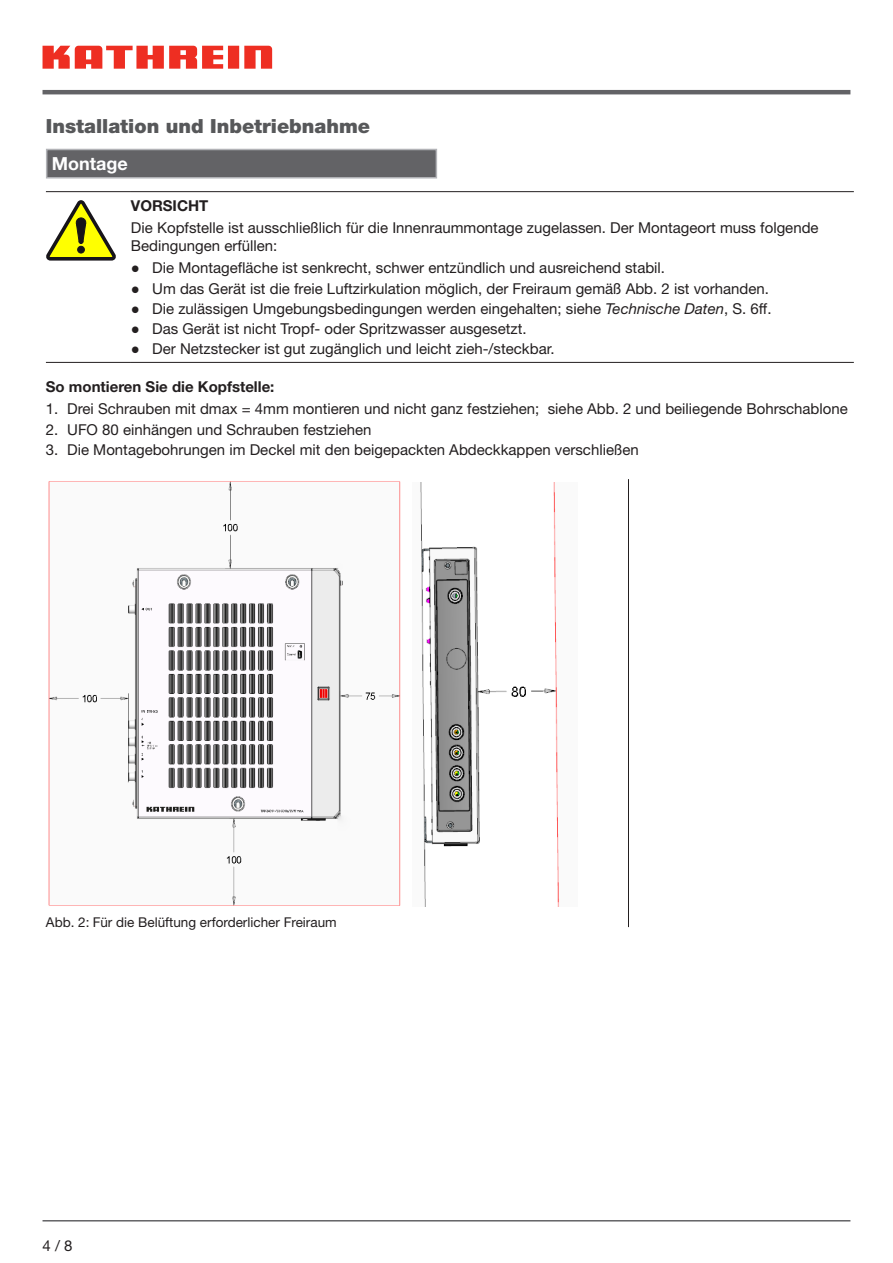
<style>
.page{position:relative;width:893px;height:1263px;background:#fff}
.page>*{position:absolute;margin:0;border:0;box-sizing:border-box;transform-origin:0 0}
.Überschrift_1{font:900 19.5px "Helvetica Neue LT Std";color:#57585a}
.Überschrift_2{font:700 18px "Helvetica Neue LT Std";color:#fff}
._00{font:15px/18px "Helvetica Neue LT Std";color:#231f20}
._00_bold{font:700 15px "Helvetica Neue LT Std";color:#231f20}
.t1{font:13.5px "Helvetica Neue LT Std";color:#231f20}
.s1{font-family:"Times New Roman"}
.s2{font-style:italic}
</style>
<div class="page">
<hr style="left:43px;top:90px;width:807px;height:4px;background:#636366">
<svg style="left:43px;top:46px;width:229px;height:23px"></svg>
<hr style="left:43px;top:1220px;width:807px;height:1px;background:#636366">
<div style="left:47px;top:149px;width:389px;height:29px;background:#636366"></div>
<div style="left:46px;top:149px;width:391px;height:29px;border:2px solid #b2b3b7"></div>
<hr style="left:46px;top:191px;width:85px;height:1px;background:#231f20">
<hr style="left:131px;top:191px;width:723px;height:1px;background:#231f20">
<hr style="left:46px;top:362px;width:85px;height:1px;background:#231f20">
<hr style="left:131px;top:362px;width:723px;height:1px;background:#231f20">
<svg style="left:46px;top:200px;width:70px;height:61px"></svg>
<hr style="left:628px;top:479px;width:1px;height:448px;background:#231f20">
<img style="left:48px;top:481px;width:352px;height:425px">
<img style="left:420px;top:482px;width:139px;height:425px">
<p class="Überschrift_1" style="left:46px;top:114px;width:326px">Installation und Inbetriebnahme</p>
<p class="Überschrift_2" style="left:52px;top:152px;width:77px">Montage</p>
<p class="_00_bold" style="left:131px;top:196px;width:79px">VORSICHT</p>
<p class="_00" style="left:131px;top:219px;width:689px">Die Kopfstelle ist ausschließlich für die Innenraummontage zugelassen. Der Montageort muss folgende<br>Bedingungen erfüllen:</p>
<p class="_00" style="left:131px;top:259px;width:536px"><span class="s1">●</span> Die Montagefläche ist senkrecht, schwer entzündlich und ausreichend stabil.</p>
<p class="_00" style="left:131px;top:279px;width:640px"><span class="s1">●</span> Um das Gerät ist die freie Luftzirkulation möglich, der Freiraum gemäß Abb. 2 ist vorhanden.</p>
<p class="_00" style="left:131px;top:299px;width:642px"><span class="s1">●</span> Die zulässigen Umgebungsbedingungen werden eingehalten; siehe <span class="s2">Technische Daten</span>, S. 6ff.</p>
<p class="_00" style="left:131px;top:319px;width:397px"><span class="s1">●</span> Das Gerät ist nicht Tropf- oder Spritzwasser ausgesetzt.</p>
<p class="_00" style="left:131px;top:339px;width:425px"><span class="s1">●</span> Der Netzstecker ist gut zugänglich und leicht zieh-/steckbar.</p>
<p class="_00_bold" style="left:46px;top:378px;width:230px">So montieren Sie die Kopfstelle:</p>
<p class="_00" style="left:46px;top:400px;width:803px">1. Drei Schrauben mit dmax = 4mm montieren und nicht ganz festziehen; siehe Abb. 2 und beiliegende Bohrschablone</p>
<p class="_00" style="left:46px;top:420px;width:327px">2. UFO 80 einhängen und Schrauben festziehen</p>
<p class="_00" style="left:46px;top:440px;width:594px">3. Die Montagebohrungen im Deckel mit den beigepackten Abdeckkappen verschließen</p>
<p class="t1" style="left:46px;top:914px;width:292px">Abb. 2: Für die Belüftung erforderlicher Freiraum</p>
<p class="_00" style="left:43px;top:1236px;width:32px">4 / 8</p>
</div>
